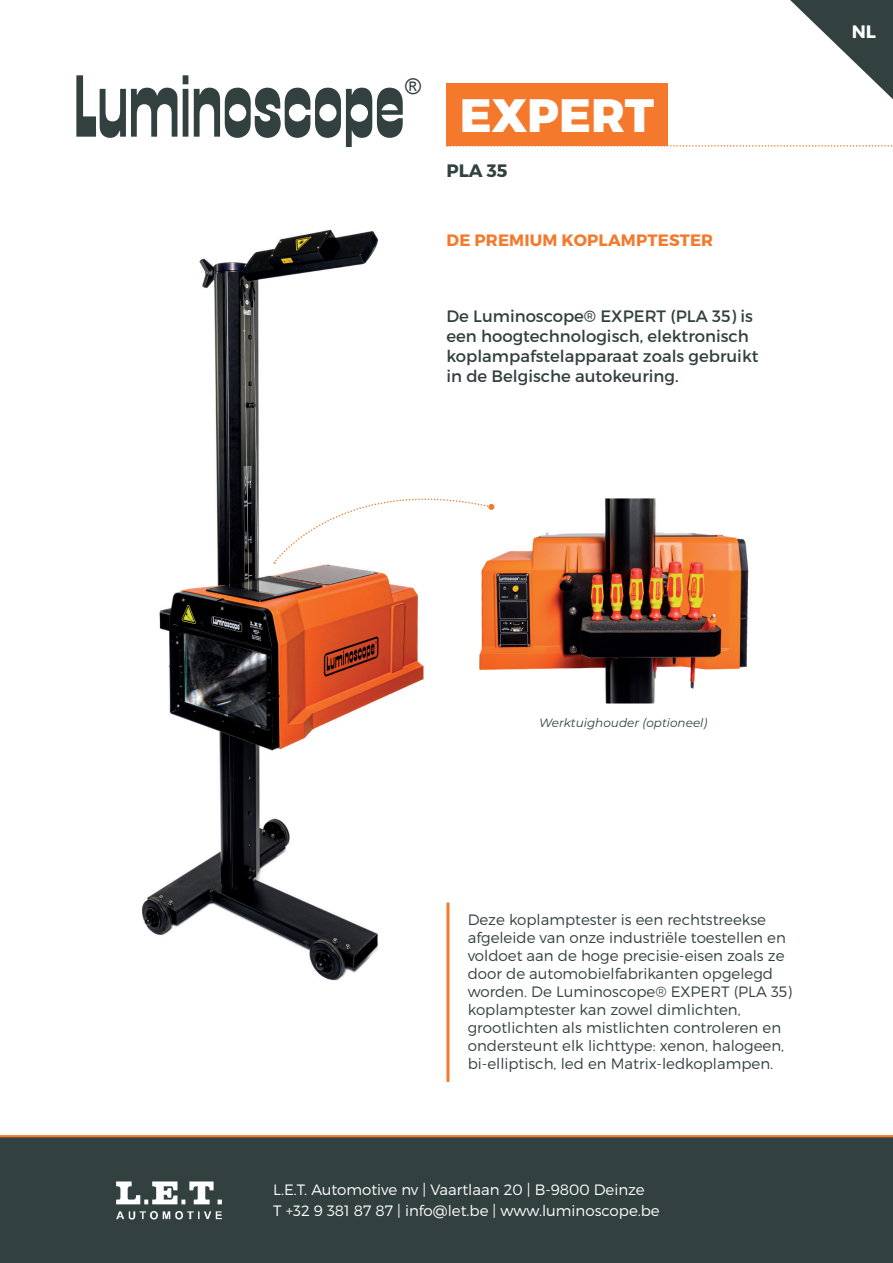
<style>
.page{position:relative;width:893px;height:1263px;background:#fff}
.page>*{position:absolute;margin:0;border:0;box-sizing:border-box;transform-origin:0 0}
.t1{font:91.95px "Zipper Std";color:#32403f}
.t2{font:800 46.8px "Montserrat";color:#fff}
.t3{font:21.6px "Arial";color:#32403f}
.t4{font:700 18px "Montserrat";color:#32403f}
.t5{font:700 18px "Montserrat";color:#fff}
.t6{font:16.5px/19.8px "Montserrat";color:#32403f}
.t7{font:700 16.5px "Montserrat";letter-spacing:.01em;color:#f4792c}
.t8{font:300 15px/18px "Montserrat";color:#32403f}
.t9{font:300 15px/21px "Montserrat";color:#fff}
.t10{font:italic 12px "Montserrat";color:#32403f}
</style>
<div class="page">
<div style="left:0;top:1137px;width:893px;height:126px;background:#32403f"></div>
<hr style="left:0;top:1135px;width:893px;height:2px;background:#f4792c">
<img style="left:116px;top:1181px;width:106px;height:39px">
<img style="left:142px;top:229px;width:308px;height:817px">
<svg style="left:447px;top:0;width:446px;height:147px"></svg>
<hr style="left:446px;top:902px;width:3px;height:180px;background:#f4792c">
<img style="left:479px;top:498px;width:270px;height:205px">
<svg style="left:274px;top:477px;width:220px;height:87px"></svg>
<h1 class="t1" style="left:74px;top:55px;width:333px">Luminoscope</h1>
<h3 class="t3" style="left:405px;top:72px;width:17px">®</h3>
<h2 class="t2" style="left:460px;top:86px;width:196px">EXPERT</h2>
<p class="t4" style="left:446px;top:159px;width:63px">PLA 35</p>
<p class="t7" style="left:447px;top:229px;width:268px">DE PREMIUM KOPLAMPTESTER</p>
<p class="t6" style="left:446px;top:306px;width:314px">De Luminoscope® EXPERT (PLA 35) is een hoogtechnologisch, elektronisch koplampafstelapparaat zoals gebruikt in de Belgische autokeuring.</p>
<p class="t5" style="left:852px;top:20px;width:26px">NL</p>
<p class="t10" style="left:539px;top:715px;width:170px">Werktuighouder (optioneel)</p>
<p class="t8" style="left:468px;top:910px;width:326px">Deze koplamptester is een rechtstreekse afgeleide van onze industriële toestellen en voldoet aan de hoge precisie-eisen zoals ze door de automobielfabrikanten opgelegd worden. De Luminoscope® EXPERT (PLA 35) koplamptester kan zowel dimlichten, grootlichten als mistlichten controleren en ondersteunt elk lichttype: xenon, halogeen, bi-elliptisch, led en Matrix-ledkoplampen.</p>
<p class="t9" style="left:273px;top:1178px;width:388px">L.E.T. Automotive nv | Vaartlaan 20 | B-9800 Deinze<br>T +32 9 381 87 87 | info@let.be | www.luminoscope.be</p>
</div>
